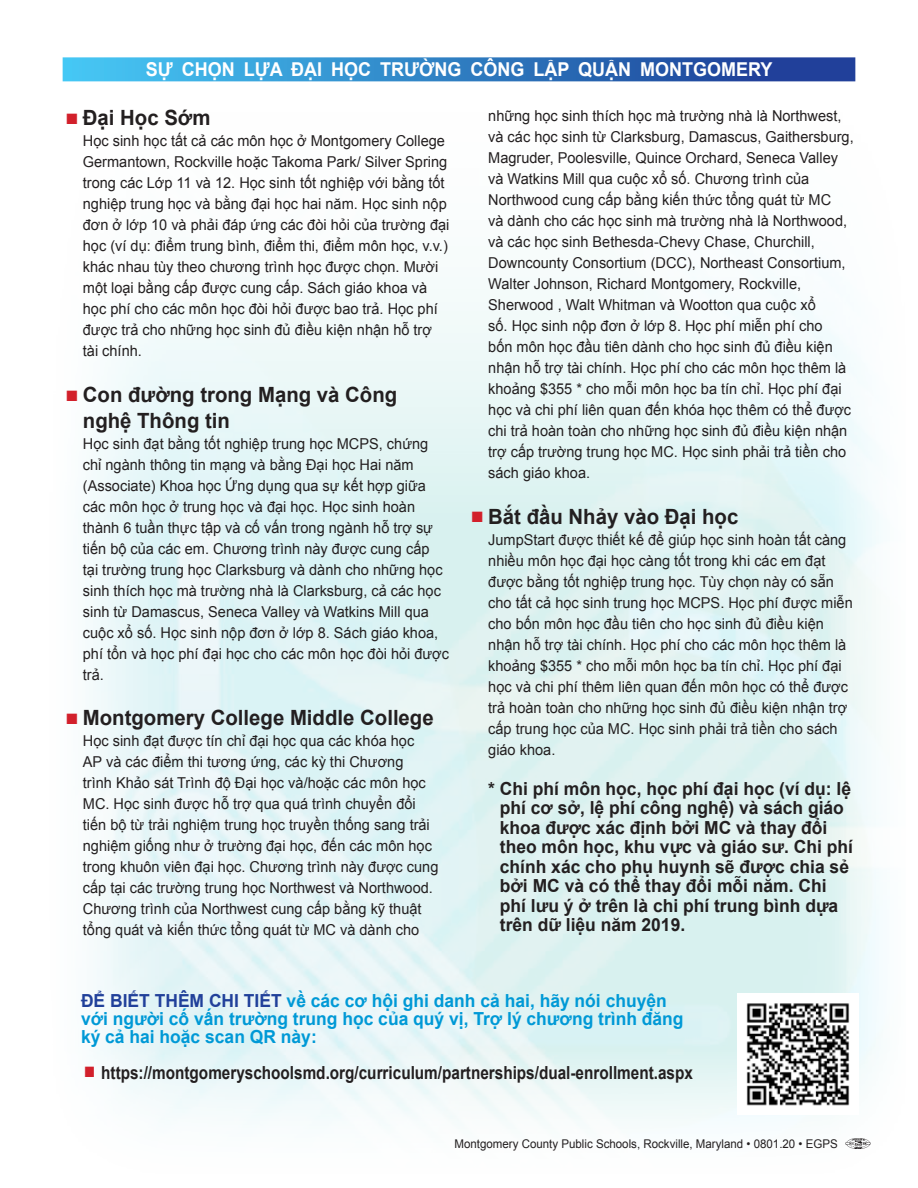
<style>
.page{position:relative;width:918px;height:1188px;background:#fff}
.page>*{position:absolute;margin:0;border:0;box-sizing:border-box;transform-origin:0 0}
.t1{font:700 21px/25.5px "Arial";color:#231f20}
.MainHead{font:700 19.05px "Arial";color:#fff;scale:.94 1}
.Text_bold_italic{font:700 18px/19.5px "Arial";color:#231f20}
._12pt_light_blue{font:700 18px/18px "Arial";color:#0099d6}
.Text_bold_italic-2{font:700 18px "Arial";color:#231f20;scale:.85 1}
.Text{font:15px/21px "Arial";color:#231f20}
.followus{font:12px "Arial";color:#231f20;scale:.96 1}
.s1{color:#d2202b}
.s2{color:#21409a}
</style>
<div class="page">
<img style="left:845px;top:1138px;width:26px;height:11px">
<div style="left:63px;top:57px;width:792px;height:24px;background:linear-gradient(to right,#45caf5,#1b3390)"></div>
<img style="left:746px;top:1003px;width:104px;height:103px">
<p class="MainHead" style="left:146px;top:56px;width:668px">SỰ CHỌN LỰA ĐẠI HỌC TRƯỜNG CÔNG LẬP QUẬN MONTGOMERY</p>
<p class="t1" style="left:66px;top:106px;width:146px"><span class="s1">■</span> Đại Học Sớm</p>
<p class="Text" style="left:83px;top:131px;width:368px">Học sinh học tất cả các môn học ở Montgomery College Germantown, Rockville hoặc Takoma Park/ Silver Spring trong các Lớp 11 và 12. Học sinh tốt nghiệp với bằng tốt nghiệp trung học và bằng đại học hai năm. Học sinh nộp đơn ở lớp 10 và phải đáp ứng các đòi hỏi của trường đại học (ví dụ: điểm trung bình, điểm thi, điểm môn học, v.v.) khác nhau tùy theo chương trình học được chọn. Mười một loại bằ ng cấ p được cung cấp. Sách giáo khoa và học phí cho các môn học đòi hỏi được bao trả . Học phí được trả cho những học sinh đủ điều kiện nhận hỗ trợ tài chính.</p>
<p class="t1" style="left:83px;top:383px;width:316px;text-indent:-16px"><span class="s1">■</span> Con đường trong Mạng và Công nghệ Thông tin</p>
<p class="Text" style="left:83px;top:433px;width:368px">Học sinh đạt bằng tốt nghiệp trung học MCPS, chứng chỉ ngành thông tin mạng và bằng Đại học Hai năm (Associate) Khoa học Ứng dụng qua sự kết hợp giữa các môn học ở trung học và đại học. Học sinh hoàn thành 6 tuần thực tập và cố vấn trong ngành hỗ trợ sự tiến bộ của các em. Chương trình này được cung cấp<br>tại trường trung học Clarksburg và dành cho những học sinh thích học mà trường nhà là Clarksburg, cả các học sinh từ Damascus, Seneca Valley và Watkins Mill qua cuộc xổ số. Học sinh nộp đơn ở lớp 8. Sách giáo khoa, phí tổn và học phí đại học cho các môn học đòi hỏi được trả .</p>
<p class="t1" style="left:66px;top:706px;width:369px"><span class="s1">■</span> Montgomery College Middle College</p>
<p class="Text" style="left:83px;top:731px;width:357px">Học sinh đạt được tín chỉ đại học qua các khóa học<br>AP và các điểm thi tương ứng, các kỳ thi Chương<br>trình Khảo sát Trình độ Đại học và/hoặc các môn học MC. Học sinh được hỗ trợ qua quá trình chuyển đổi tiến bộ từ trải nghiệm trung học truyền thống sang trải nghiệm giống như ở trường đại học, đến các môn học trong khuôn viên đại học. Chương trình này được cung cấp tại các trường trung học Northwest và Northwood.<br>Chương trình của Northwest cung cấp bằng kỹ thuật tổng quát và kiến thức tổng quát từ MC và dành cho</p>
<p class="Text" style="left:488px;top:105px;width:367px">những học sinh thích học mà trường nhà là Northwest, và các học sinh từ Clarksburg, Damascus, Gaithersburg, Magruder, Poolesville, Quince Orchard, Seneca Valley và Watkins Mill qua cuộc xổ số. Chương trình của Northwood cung cấp bằng kiến thức tổng quát từ MC<br>và dành cho các học sinh mà trường nhà là Northwood, và các học sinh Bethesda-Chevy Chase, Churchill, Downcounty Consortium (DCC), Northeast Consortium, Walter Johnson, Richard Montgomery, Rockville, Sherwood , Walt Whitman và Wootton qua cuộc xổ<br>số. Học sinh nộp đơn ở lớp 8. Học phí miễn phí cho<br>bốn môn học đầu tiên dành cho học sinh đủ điều kiện nhận hỗ trợ tài chính. Học phí cho các môn học thêm là khoảng $355 * cho mỗi môn học ba tín chỉ. Học phí đại học và chi phí liên quan đến khóa học thêm có thể được chi trả hoàn toàn cho những học sinh đủ điều kiện nhận trợ cấp trường trung học MC. Học sinh phải trả tiền cho sách giáo khoa.</p>
<p class="t1" style="left:472px;top:504px;width:268px"><span class="s1">■</span> Bắt đầu Nhảy vào Đại học</p>
<p class="Text" style="left:488px;top:529px;width:366px">JumpStart được thiết kế để giúp học sinh hoàn tất càng nhiều môn học đại học càng tốt trong khi các em đạt được bằng tốt nghiệp trung học. Tùy chọn này có sẵn cho tất cả học sinh trung học MCPS. Học phí được miễn cho bốn môn học đầu tiên cho học sinh đủ điều kiện nhận hỗ trợ tài chính. Học phí cho các môn học thêm là khoảng $355 * cho mỗi môn học ba tín chỉ. Học phí đại học và chi phí thêm liên quan đến môn học có thể được trả hoàn toàn cho những học sinh đủ điều kiện nhận trợ cấp trung học của MC. Học sinh phải trả tiền cho sách giáo khoa.</p>
<p class="Text_bold_italic" style="left:500px;top:779px;width:355px;text-indent:-12px">* Chi phí môn học, học phí đại học (ví dụ: lệ phí cơ sở, lệ phí công nghệ) và sách giáo khoa được xác định bởi MC và thay đổi theo môn học, khu vực và giáo sư. Chi phí chính xác cho phụ huynh sẽ được chia sẻ bởi MC và có thể thay đổi mỗi năm. Chi phí lưu ý ở trên là chi phí trung bình dựa trên dữ liệu năm 2019.</p>
<p class="_12pt_light_blue" style="left:81px;top:992px;width:604px"><span class="s2">ĐỂ BIẾT THÊM CHI TIẾT</span> về các cơ hội ghi danh cả hai, hãy nói chuyện với người cố vấn trường trung học của quý vị , Trợ lý chương trình đăng ký cả hai hoặc scan QR này:</p>
<p class="Text_bold_italic-2" style="left:85px;top:1060px;width:717px"><span class="s1">■</span> https://montgomeryschoolsmd.org/curriculum/partnerships/dual-enrollment.aspx</p>
<p class="followus" style="left:455px;top:1136px;width:401px">Montgomery County Public Schools, Rockville, Maryland • 0801.20 • EGPS</p>
</div>
